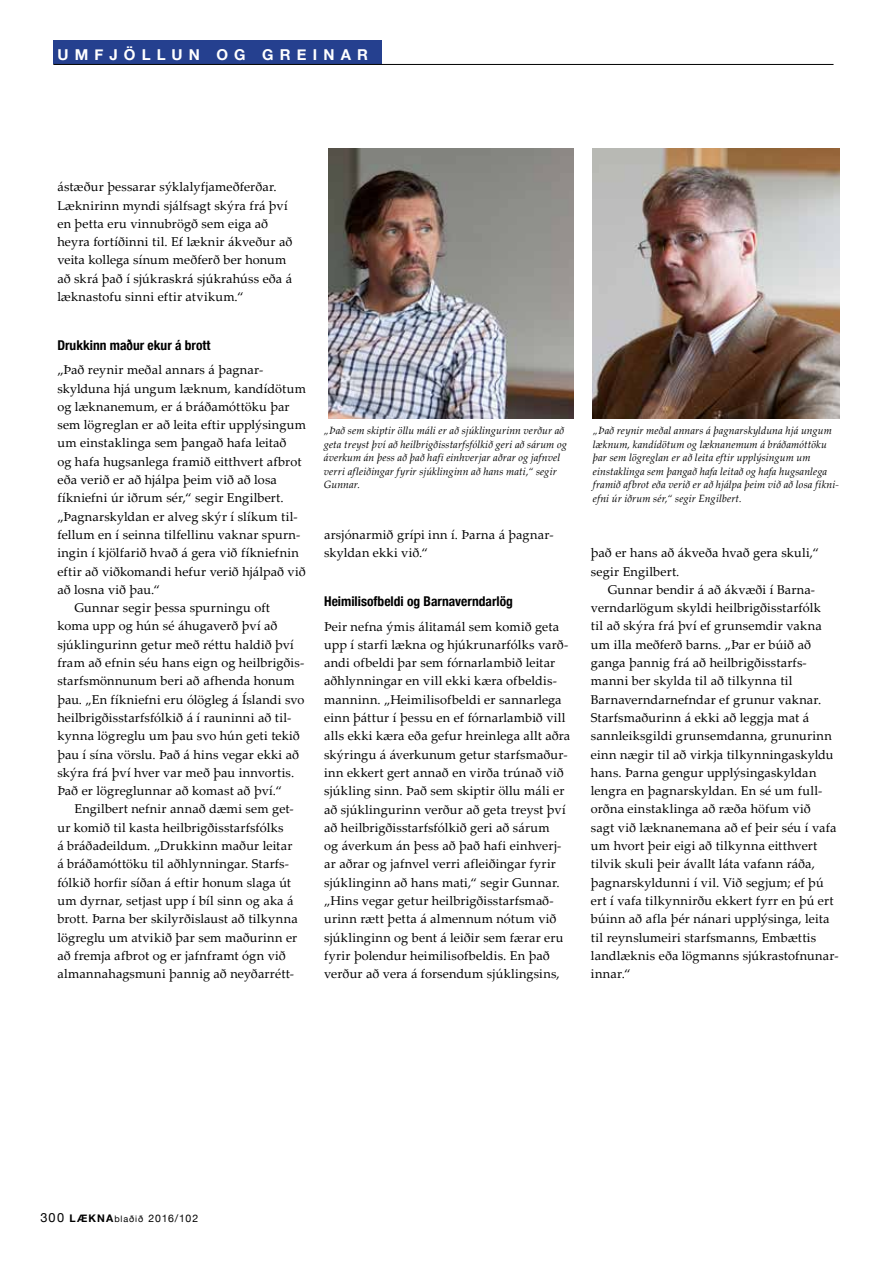
<style>
.page{position:relative;width:893px;height:1263px;background:#fff}
.page>*{position:absolute;margin:0;border:0;box-sizing:border-box;transform-origin:0 0}
.t1{font:700 15px "Helvetica Neue";letter-spacing:.41em;color:#fff}
.t2{font:700 condensed 13.5px "Helvetica Neue";color:#000}
.t3{font:12.75px/18.3px "Palatino Linotype";letter-spacing:.015em;color:#000}
.t4{font:italic 10.5px/13.5px "Palatino Linotype";letter-spacing:.01em;color:#000}
.t5{font:10.5px "Helvetica Neue";letter-spacing:.07em;color:#000}
.s1{font-size:12.75px}
.s2{font-weight:700}
.s3{font-size:9px}
</style>
<div class="page">
<div style="left:53px;top:41px;width:329px;height:23px;background:#25408f"></div>
<hr style="left:53px;top:64px;width:780px;height:1px;background:#000">
<img style="left:328px;top:149px;width:245px;height:269px">
<img style="left:592px;top:149px;width:248px;height:269px">
<p class="t1" style="left:58px;top:42px;width:312px">UMFJÖLLUN OG GREINAR</p>
<p class="t3" style="left:57px;top:177px;width:237px">ástæður þessarar sýklalyfjameðferðar.<br>Læknirinn myndi sjálfsagt skýra frá því en þetta eru vinnubrögð sem eiga að heyra fortíðinni til. Ef læknir ákveður að veita kollega sínum meðferð ber honum að skrá það í sjúkraskrá sjúkrahúss eða á læknastofu sinni eftir atvikum.“</p>
<p class="t2" style="left:57px;top:334px;width:155px">Drukkinn maður ekur á brott</p>
<p class="t3" style="left:57px;top:360px;width:208px">„Það reynir meðal annars á þagnar-</p>
<p class="t3" style="left:57px;top:379px;width:250px">skylduna hjá ungum læknum, kandídötum</p>
<p class="t3" style="left:57px;top:397px;width:234px">og læknanemum, er á bráðamóttöku þar</p>
<p class="t3" style="left:57px;top:415px;width:250px">sem lögreglan er að leita eftir upplýsingum</p>
<p class="t3" style="left:57px;top:433px;width:231px">um einstaklinga sem þangað hafa leitað</p>
<p class="t3" style="left:57px;top:452px;width:246px">og hafa hugsanlega framið eitthvert afbrot</p>
<p class="t3" style="left:57px;top:470px;width:221px">eða verið er að hjálpa þeim við að losa</p>
<p class="t3" style="left:57px;top:488px;width:228px">fíkniefni úr iðrum sér,“ segir Engilbert.</p>
<p class="t3" style="left:57px;top:507px;width:242px">„Þagnarskyldan er alveg skýr í slíkum til-</p>
<p class="t3" style="left:57px;top:525px;width:244px">fellum en í seinna tilfellinu vaknar spurn-</p>
<p class="t3" style="left:57px;top:543px;width:243px">ingin í kjölfarið hvað á gera við fíkniefnin</p>
<p class="t3" style="left:57px;top:562px;width:250px">eftir að viðkomandi hefur verið hjálpað við</p>
<p class="t3" style="left:57px;top:580px;width:104px">að losna við þau.“</p>
<p class="t3" style="left:74px;top:598px;width:197px">Gunnar segir þessa spurningu oft</p>
<p class="t3" style="left:57px;top:616px;width:222px">koma upp og hún sé áhugaverð því að</p>
<p class="t3" style="left:57px;top:635px;width:238px">sjúklingurinn getur með réttu haldið því</p>
<p class="t3" style="left:57px;top:653px;width:248px">fram að efnin séu hans eign og heilbrigðis-</p>
<p class="t3" style="left:57px;top:671px;width:239px">starfsmönnunum beri að afhenda honum</p>
<p class="t3" style="left:57px;top:690px;width:249px">þau. „En fíkniefni eru ólögleg á Íslandi svo</p>
<p class="t3" style="left:57px;top:708px;width:235px">heilbrigðisstarfsfólkið á í rauninni að til-</p>
<p class="t3" style="left:57px;top:726px;width:244px">kynna lögreglu um þau svo hún geti tekið</p>
<p class="t3" style="left:57px;top:744px;width:243px">þau í sína vörslu. Það á hins vegar ekki að</p>
<p class="t3" style="left:57px;top:763px;width:238px">skýra frá því hver var með þau innvortis.</p>
<p class="t3" style="left:57px;top:781px;width:226px">Það er lögreglunnar að komast að því.“</p>
<p class="t3" style="left:74px;top:799px;width:221px">Engilbert nefnir annað dæmi sem get-</p>
<p class="t3" style="left:57px;top:818px;width:228px">ur komið til kasta heilbrigðisstarfsfólks</p>
<p class="t3" style="left:57px;top:836px;width:236px">á bráðadeildum. „Drukkinn maður leitar</p>
<p class="t3" style="left:57px;top:854px;width:233px">á bráðamóttöku til aðhlynningar. Starfs-</p>
<p class="t3" style="left:57px;top:873px;width:235px">fólkið horfir síðan á eftir honum slaga út</p>
<p class="t3" style="left:57px;top:891px;width:238px">um dyrnar, setjast upp í bíl sinn og aka á</p>
<p class="t3" style="left:57px;top:909px;width:242px">brott. Þarna ber skilyrðislaust að tilkynna</p>
<p class="t3" style="left:57px;top:927px;width:241px">lögreglu um atvikið þar sem maðurinn er</p>
<p class="t3" style="left:57px;top:946px;width:230px">að fremja afbrot og er jafnframt ógn við</p>
<p class="t3" style="left:57px;top:964px;width:238px">almannahagsmuni þannig að neyðarrétt-</p>
<p class="t4" style="left:324px;top:423px;width:245px">„Það sem skiptir öllu máli er að sjúklingurinn verður að geta treyst því að heilbrigðisstarfsfólkið geri að sárum og áverkum án þess að það hafi einhverjar aðrar og jafnvel verri afleiðingar fyrir sjúklinginn að hans mati,“ segir Gunnar.</p>
<p class="t4" style="left:593px;top:423px;width:248px">„Það reynir meðal annars á þagnarskylduna hjá ungum læknum, kandídötum og læknanemum á bráðamóttöku þar sem lögreglan er að leita eftir upplýsingum um einstaklinga sem þangað hafa leitað og hafa hugsanlega framið afbrot eða verið er að hjálpa þeim við að losa fíkni&shy;efni úr iðrum sér,“ segir Engilbert.</p>
<p class="t3" style="left:324px;top:525px;width:231px">arsjónarmið grípi inn í. Þarna á þagnar&shy;skyldan ekki við.“</p>
<p class="t2" style="left:324px;top:590px;width:190px">Heimilisofbeldi og Barnaverndarlög</p>
<p class="t3" style="left:324px;top:616px;width:248px">Þeir nefna ýmis álitamál sem komið geta upp í starfi lækna og hjúkrunarfólks varð&shy;andi ofbeldi þar sem fórnarlambið leitar aðhlynningar en vill ekki kæra ofbeldis&shy;manninn. „Heimilisofbeldi er sannarlega einn þáttur í þessu en ef fórnarlambið vill alls ekki kæra eða gefur hreinlega allt aðra skýringu á áverkunum getur starfsmaður&shy;inn ekkert gert annað en virða trúnað við sjúkling sinn. Það sem skiptir öllu máli er að sjúklingurinn verður að geta treyst því að heilbrigðisstarfsfólkið geri að sárum<br>og áverkum án þess að það hafi einhverj&shy;ar aðrar og jafnvel verri afleiðingar fyrir sjúklinginn að hans mati,“ segir Gunnar. „Hins vegar getur heilbrigðisstarfsmað&shy;urinn rætt þetta á almennum nótum við sjúklinginn og bent á leiðir sem færar eru fyrir þolendur heimilisofbeldis. En það verður að vera á forsendum sjúklingsins,</p>
<p class="t3" style="left:591px;top:543px;width:229px">það er hans að ákveða hvað gera skuli,“ segir Engilbert.</p>
<p class="t3" style="left:591px;top:580px;width:249px;text-indent:17px">Gunnar bendir á að ákvæði í Barna&shy;verndarlögum skyldi heilbrigðisstarfólk<br>til að skýra frá því ef grunsemdir vakna um illa meðferð barns. „Þar er búið að ganga þannig frá að heilbrigðisstarfs&shy;manni ber skylda til að tilkynna til Barnaverndarnefndar ef grunur vaknar.<br>Starfsmaðurinn á ekki að leggja mat á sannleiksgildi grunsemdanna, grunurinn einn nægir til að virkja tilkynningaskyldu hans. Þarna gengur upplýsingaskyldan lengra en þagnarskyldan. En sé um full&shy;orðna einstaklinga að ræða höfum við<br>sagt við læknanemana að ef þeir séu í vafa um hvort þeir eigi að tilkynna eitthvert tilvik skuli þeir ávallt láta vafann ráða, þagnarskyldunni í vil. Við segjum; ef þú ert í vafa tilkynnirðu ekkert fyrr en þú ert búinn að afla þér nánari upplýsinga, leita til reynslumeiri starfsmanns, Embættis landlæknis eða lögmanns sjúkrastofnunar&shy;innar.“</p>
<p class="t5" style="left:40px;top:1211px;width:159px"><span class="s1">300</span> <span class="s2">LÆKNA</span><span class="s3">blaðið</span> 2016/102</p>
</div>
